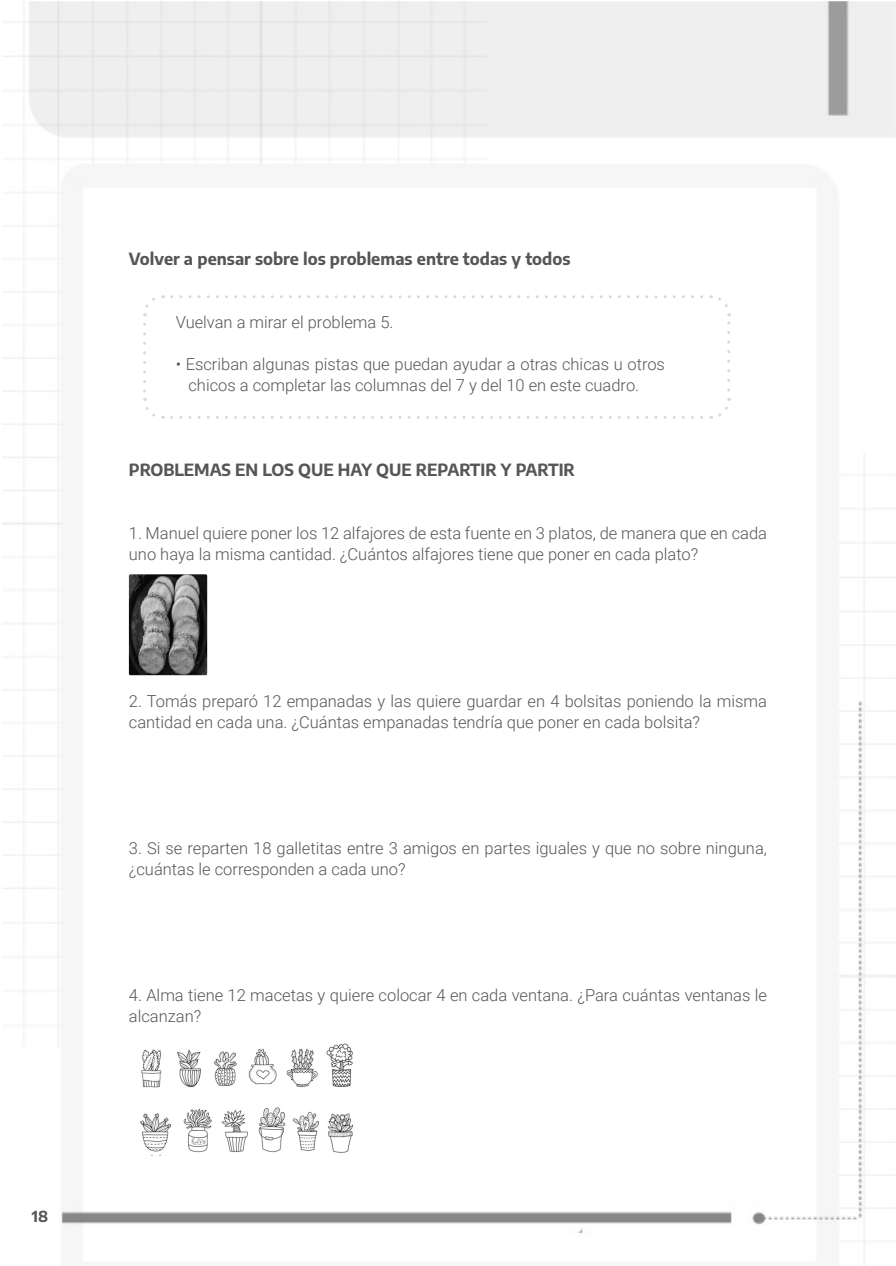
<style>
.page{position:relative;width:896px;height:1266px;background:#fff}
.page>*{position:absolute;margin:0;border:0;box-sizing:border-box;transform-origin:0 0}
.Actividades2{font:300 16.5px/21px "Roboto";color:#565656}
.recuedros{font:300 16.5px/21px "Roboto";color:#565656}
.Título_2{font:700 16.5px "Encode Sans";color:#565656}
.t1{font:700 15px "Encode Sans";color:#565656}
</style>
<div class="page">
<img style="left:3px;top:1px;width:892px;height:1264px">
<img style="left:129px;top:574px;width:78px;height:101px">
<img style="left:129px;top:1040px;width:229px;height:124px">
<svg style="left:143px;top:324px;width:21px;height:96px"></svg>
<svg style="left:171px;top:398px;width:560px;height:21px"></svg>
<svg style="left:710px;top:294px;width:20px;height:96px"></svg>
<svg style="left:141px;top:295px;width:560px;height:21px"></svg>
<p class="t1" style="left:32px;top:1205px;width:18px">18</p>
<p class="Título_2" style="left:129px;top:247px;width:443px">Volver a pensar sobre los problemas entre todas y todos</p>
<p class="recuedros" style="left:176px;top:311px;width:219px">Vuelvan a mirar el problema 5.</p>
<p class="recuedros" style="left:188px;top:353px;width:478px;text-indent:-13px">• Escriban algunas pistas que puedan ayudar a otras chicas u otros chicos a completar las columnas del 7 y del 10 en este cuadro.</p>
<p class="Título_2" style="left:129px;top:457px;width:447px">PROBLEMAS EN LOS QUE HAY QUE REPARTIR Y PARTIR</p>
<p class="Actividades2" style="left:129px;top:521px;width:639px">1. Manuel quiere poner los 12 alfajores de esta fuente en 3 platos, de manera que en cada uno haya la misma cantidad. ¿Cuántos alfajores tiene que poner en cada plato?</p>
<p class="Actividades2" style="left:129px;top:689px;width:639px">2. Tomás preparó 12 empanadas y las quiere guardar en 4 bolsitas poniendo la misma cantidad en cada una. ¿Cuántas empanadas tendría que poner en cada bolsita?</p>
<p class="Actividades2" style="left:129px;top:836px;width:639px">3. Si se reparten 18 galletitas entre 3 amigos en partes iguales y que no sobre ninguna, ¿cuántas le corresponden a cada uno?</p>
<p class="Actividades2" style="left:129px;top:983px;width:639px">4. Alma tiene 12 macetas y quiere colocar 4 en cada ventana. ¿Para cuántas ventanas le alcanzan?</p>
</div>
